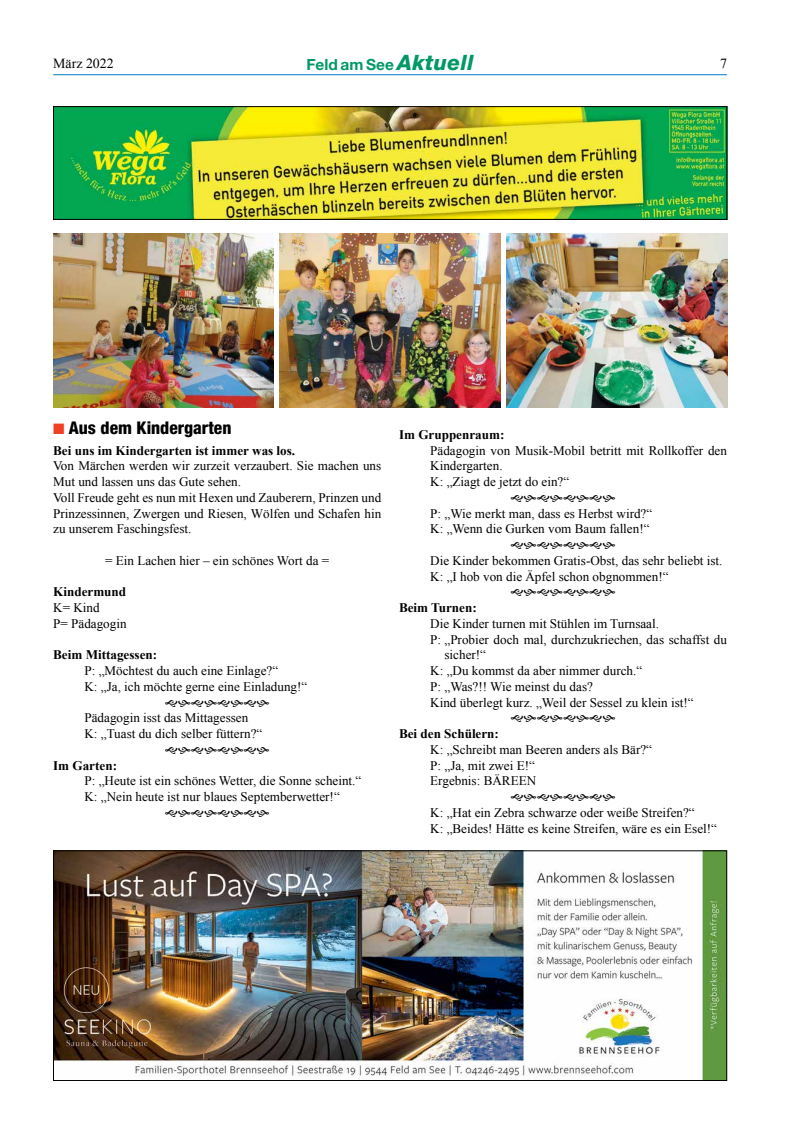
<style>
.page{position:relative;width:798px;height:1134px;background:#fff}
.page>*{position:absolute;margin:0;border:0;box-sizing:border-box;transform-origin:0 0}
.t1{font:800 condensed 17.5px "Helvetica Neue";color:#000}
.t2{font:700 15.38px "Helvetica Neue";color:#009965}
.t3{font:13.88px "Times New Roman";color:#000}
.t4{font:13.12px/15.8px "Times New Roman";color:#000}
.t5{font:700 13.12px "Times New Roman";color:#000}
.s1{font-weight:800;font-style:italic;font-size:21.25px}
.s2{color:#ef4123}
</style>
<div class="page">
<hr style="left:53px;top:74px;width:673px;height:1px;background:#007dc5">
<img style="left:55px;top:852px;width:669px;height:227px">
<div style="left:53px;top:850px;width:673px;height:231px;border:1px solid #000"></div>
<img style="left:53px;top:233px;width:221px;height:174px">
<img style="left:280px;top:233px;width:220px;height:174px">
<img style="left:506px;top:233px;width:220px;height:174px">
<img style="left:55px;top:108px;width:669px;height:110px">
<div style="left:53px;top:106px;width:673px;height:114px;border:1px solid #000"></div>
<p class="t3" style="left:53px;top:54px;width:62px">März 2022</p>
<p class="t2" style="left:306px;top:55px;width:169px">Feld am See <span class="s1">Aktuell</span></p>
<p class="t3" style="left:719px;top:54px;width:8px">7</p>
<h1 class="t1" style="left:53px;top:416px;width:180px"><span class="s2">■</span> Aus dem Kindergarten</h1>
<p class="t5" style="left:53px;top:441px;width:243px">Bei uns im Kindergarten ist immer was los.</p>
<p class="t4" style="left:53px;top:458px;width:329px">Von Märchen werden wir zurzeit verzaubert. Sie machen uns Mut und lassen uns das Gute sehen.<br>Voll Freude geht es nun mit Hexen und Zauberern, Prinzen und Prinzessinnen, Zwergen und Riesen, Wölfen und Schafen hin zu unserem Faschingsfest.</p>
<p class="t4" style="left:105px;top:552px;width:225px">= Ein Lachen hier – ein schönes Wort da =</p>
<p class="t5" style="left:53px;top:583px;width:74px">Kindermund</p>
<p class="t4" style="left:53px;top:600px;width:75px">K= Kind<br>P= Pädagogin</p>
<p class="t5" style="left:53px;top:646px;width:105px">Beim Mittagessen:</p>
<p class="t4" style="left:84px;top:663px;width:224px">P: „Möchtest du auch eine Einlage?“<br>K: „Ja, ich möchte gerne eine Einladung!“</p>
<p class="t4" style="left:84px;top:710px;width:179px">Pädagogin isst das Mittagessen<br>K: „Tuast du dich selber füttern?“</p>
<p class="t5" style="left:53px;top:756px;width:65px">Im Garten:</p>
<p class="t4" style="left:84px;top:773px;width:278px">P: „Heute ist ein schönes Wetter, die Sonne scheint.“<br>K: „Nein heute ist nur blaues Septemberwetter!“</p>
<p class="t5" style="left:399px;top:425px;width:107px">Im Gruppenraum:</p>
<p class="t4" style="left:430px;top:442px;width:298px">Pädagogin von Musik-Mobil betritt mit Rollkoffer den<br>Kindergarten.<br>K: „Ziagt de jetzt do ein?“</p>
<p class="t4" style="left:430px;top:505px;width:223px">P: „Wie merkt man, dass es Herbst wird?“<br>K: „Wenn die Gurken vom Baum fallen!“</p>
<p class="t4" style="left:430px;top:552px;width:293px">Die Kinder bekommen Gratis-Obst, das sehr beliebt ist.<br>K: „I hob von die Äpfel schon obgnommen!“</p>
<p class="t5" style="left:399px;top:599px;width:79px">Beim Turnen:</p>
<p class="t4" style="left:430px;top:615px;width:230px">Die Kinder turnen mit Stühlen im Turnsaal.</p>
<p class="t4" style="left:430px;top:631px;width:298px">P: „Probier doch mal, durchzukriechen, das schaffst du</p>
<p class="t4" style="left:444px;top:647px;width:43px">sicher!“</p>
<p class="t4" style="left:430px;top:663px;width:213px">K: „Du kommst da aber nimmer durch.“</p>
<p class="t4" style="left:430px;top:678px;width:164px">P: „Was?!! Wie meinst du das?</p>
<p class="t4" style="left:430px;top:694px;width:265px">Kind überlegt kurz. „Weil der Sessel zu klein ist!“</p>
<p class="t5" style="left:399px;top:725px;width:101px">Bei den Schülern:</p>
<p class="t4" style="left:430px;top:741px;width:223px">K: „Schreibt man Beeren anders als Bär?“<br>P: „Ja, mit zwei E!“<br>Ergebnis: BÄREEN</p>
<p class="t4" style="left:430px;top:804px;width:288px">K: „Hat ein Zebra schwarze oder weiße Streifen?“<br>K: „Beides! Hätte es keine Streifen, wäre es ein Esel!“</p>
</div>
